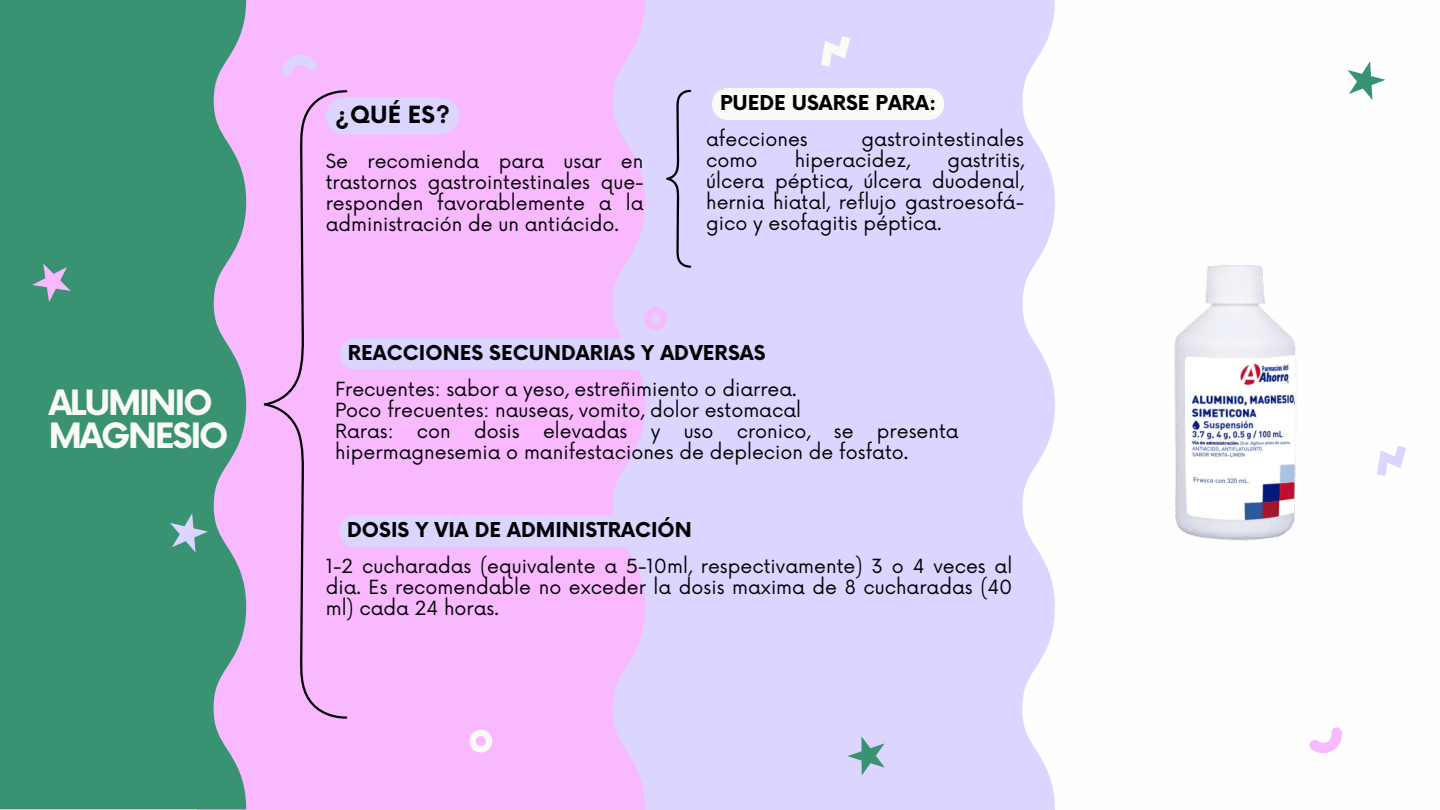
<style>
.page{position:relative;width:1440px;height:810px;background:#fff}
.page>*{position:absolute;margin:0;border:0;box-sizing:border-box;transform-origin:0 0}
.t1{font:700 34px/33px "Now";letter-spacing:-.065em;color:#fafaf6}
.t2{font:700 23px "Now";color:#000}
.t3{font:700 20px "Now";color:#000}
.t4{font:19px/21px "Now";color:#000;text-align:justify}
</style>
<div class="page">
<svg style="left:645px;top:0;width:410px;height:810px;background:#ded8fe"></svg>
<div style="left:197px;top:0;width:448px;height:810px;background:#f9b9ff"></div>
<div style="left:0;top:0;width:246px;height:809px;background:#399272"></div>
<svg style="left:27px;top:253px;width:54px;height:54px;background:#589889"></svg>
<svg style="left:165px;top:509px;width:46px;height:45px;background:#5ea192"></svg>
<svg style="left:1347px;top:61px;width:39px;height:39px"></svg>
<svg style="left:469px;top:730px;width:23px;height:22px"></svg>
<svg style="left:279px;top:51px;width:39px;height:26px"></svg>
<svg style="left:843px;top:728px;width:53px;height:53px;background:#c0c9e7"></svg>
<svg style="left:821px;top:36px;width:29px;height:30px"></svg>
<svg style="left:1309px;top:727px;width:33px;height:27px"></svg>
<img style="left:1174px;top:265px;width:231px;height:276px">
<div style="left:340px;top:338px;width:434px;height:32px;background:#dcd5ff;border-radius:16px"></div>
<svg style="left:262px;top:89px;width:438px;height:631px;background:#f0befd"></svg>
<div style="left:712px;top:88px;width:232px;height:32px;background:#fafaf6"></div>
<h1 class="t1" style="left:49px;top:388px;width:181px">ALUMINIO<br>MAGNESIO</h1>
<p class="t2" style="left:335px;top:102px;width:116px">¿QUÉ ES?</p>
<p class="t4" style="left:326px;top:152px;width:320px">Se recomienda para usar en trastornos gastrointestinales que&shy;responden favorablemente a la administración de un antiácido.</p>
<p class="t3" style="left:720px;top:92px;width:218px">PUEDE USARSE PARA:</p>
<p class="t4" style="left:706px;top:130px;width:103px">afecciones</p>
<p class="t4" style="left:862px;top:130px;width:164px">gastrointestinales</p>
<p class="t4" style="left:706px;top:151px;width:53px">como</p>
<p class="t4" style="left:795px;top:151px;width:117px">hiperacidez,</p>
<p class="t4" style="left:706px;top:151px;width:320px;text-indent:241px">gastritis, úlcera péptica, úlcera duodenal, hernia hiatal, reflujo gastroesofá&shy;gico y esofagitis péptica.</p>
<p class="t3" style="left:348px;top:342px;width:419px">REACCIONES SECUNDARIAS Y ADVERSAS</p>
<p class="t4" style="left:335px;top:379px;width:625px;text-align:left">Frecuentes: sabor a yeso, estreñimiento o diarrea.<br>Poco frecuentes: nauseas, vomito, dolor estomacal<br>Raras: con dosis elevadas y uso cronico, se presenta hipermagnesemia o manifestaciones de deplecion de fosfato.</p>
<p class="t3" style="left:347px;top:519px;width:346px">DOSIS Y VIA DE ADMINISTRACIÓN</p>
<p class="t4" style="left:326px;top:556px;width:688px">1-2 cucharadas (equivalente a 5-10ml, respectivamente) 3 o 4 veces al dia. Es recomendable no exceder la dosis maxima de 8 cucharadas (40 ml) cada 24 horas.</p>
</div>
